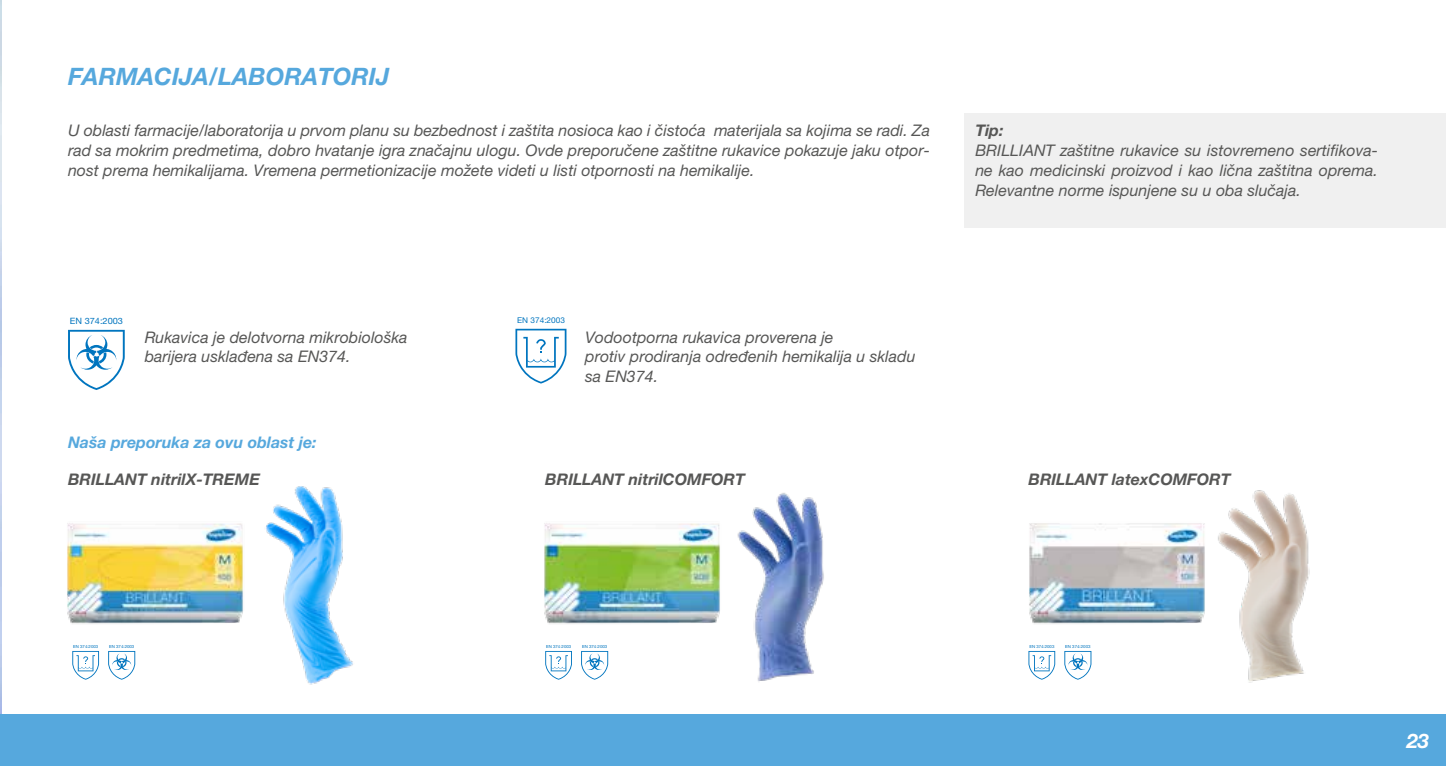
<style>
.page{position:relative;width:1446px;height:766px;background:#fff}
.page>*{position:absolute;margin:0;border:0;box-sizing:border-box;transform-origin:0 0}
.t1{font:italic 700 24px "Helvetica Neue LT Pro";color:#56a8dd}
.t2{font:italic 700 20px "Helvetica Neue LT Pro";color:#fff}
.t3{font:italic 16px/20px "Helvetica Neue LT Pro";color:#575756;text-align:justify}
.t4{font:italic 700 16px "Helvetica Neue LT Pro";color:#575756}
.t5{font:italic 700 16px "Helvetica Neue LT Pro";color:#56a8dd}
.t6{font:8.8px "Helvetica Neue LT Pro";color:#0075bf;scale:1.05 1}
.t7{font:8px "Helvetica Neue LT Pro";color:#0075bf;scale:1.04 1}
.t8{font:4.2px "Helvetica Neue LT Pro";color:#0075bf;scale:1.04 1}
.t9{font:4.2px "Helvetica Neue LT Pro";color:#0075bf;scale:1.05 1}
</style>
<div class="page">
<img style="left:0;top:0;width:1px;height:714px">
<img style="left:266px;top:486px;width:87px;height:199px">
<img style="left:67px;top:523px;width:176px;height:101px">
<img style="left:737px;top:493px;width:87px;height:189px">
<img style="left:544px;top:523px;width:176px;height:101px">
<img style="left:1218px;top:490px;width:92px;height:193px">
<img style="left:1029px;top:523px;width:176px;height:101px">
<svg style="left:68px;top:330px;width:57px;height:60px"></svg>
<svg style="left:515px;top:329px;width:51px;height:54px"></svg>
<div style="left:0;top:714px;width:1446px;height:51px;background:#56a8dd"></div>
<svg style="left:72px;top:651px;width:27px;height:28px"></svg>
<svg style="left:545px;top:651px;width:27px;height:28px"></svg>
<svg style="left:1028px;top:651px;width:27px;height:28px"></svg>
<svg style="left:108px;top:651px;width:27px;height:28px"></svg>
<svg style="left:581px;top:651px;width:27px;height:28px"></svg>
<svg style="left:1064px;top:651px;width:27px;height:28px"></svg>
<div style="left:964px;top:113px;width:482px;height:114px;background:#f0f0f0"></div>
<h1 class="t1" style="left:68px;top:62px;width:323px">FARMACIJA/LABORATORIJ</h1>
<p class="t3" style="left:68px;top:120px;width:863px">U oblasti farmacije/laboratorija u prvom planu su bezbednost i zaštita nosioca kao i čistoća materijala sa kojima se radi. Za rad sa mokrim predmetima, dobro hvatanje igra značajnu ulogu. Ovde preporučene zaštitne rukavice pokazuje jaku otpor&shy;nost prema hemikalijama. Vremena permetionizacije možete videti u listi otpornosti na hemikalije.</p>
<p class="t4" style="left:975px;top:121px;width:30px">Tip:</p>
<p class="t3" style="left:975px;top:140px;width:404px">BRILLIANT zaštitne rukavice su istovremeno sertifikova&shy;ne kao medicinski proizvod i kao lična zaštitna oprema.<br>Relevantne norme ispunjene su u oba slučaja.</p>
<p class="t6" style="left:70px;top:315px;width:52px">EN 374:2003</p>
<p class="t7" style="left:517px;top:316px;width:47px">EN 374:2003</p>
<p class="t3" style="left:145px;top:327px;width:264px;line-height:19.2px">Rukavica je delotvorna mikrobiološka barijera usklađena sa EN374.</p>
<p class="t3" style="left:585px;top:327px;width:332px;line-height:19.2px;text-align:left">Vodootporna rukavica proverena je<br>protiv prodiranja određenih hemikalija u skladu sa EN374.</p>
<p class="t5" style="left:68px;top:432px;width:250px">Naša preporuka za ovu oblast je:</p>
<p class="t4" style="left:68px;top:469px;width:193px">BRILLANT nitrilX-TREME</p>
<p class="t4" style="left:545px;top:469px;width:201px">BRILLANT nitrilCOMFORT</p>
<p class="t4" style="left:1028px;top:469px;width:204px">BRILLANT latexCOMFORT</p>
<p class="t8" style="left:73px;top:644px;width:26px">EN 374:2003</p>
<p class="t9" style="left:109px;top:644px;width:26px">EN 374:2003</p>
<p class="t8" style="left:546px;top:644px;width:26px">EN 374:2003</p>
<p class="t9" style="left:582px;top:644px;width:26px">EN 374:2003</p>
<p class="t8" style="left:1029px;top:644px;width:26px">EN 374:2003</p>
<p class="t9" style="left:1065px;top:644px;width:26px">EN 374:2003</p>
<p class="t2" style="left:1406px;top:727px;width:24px">23</p>
</div>
